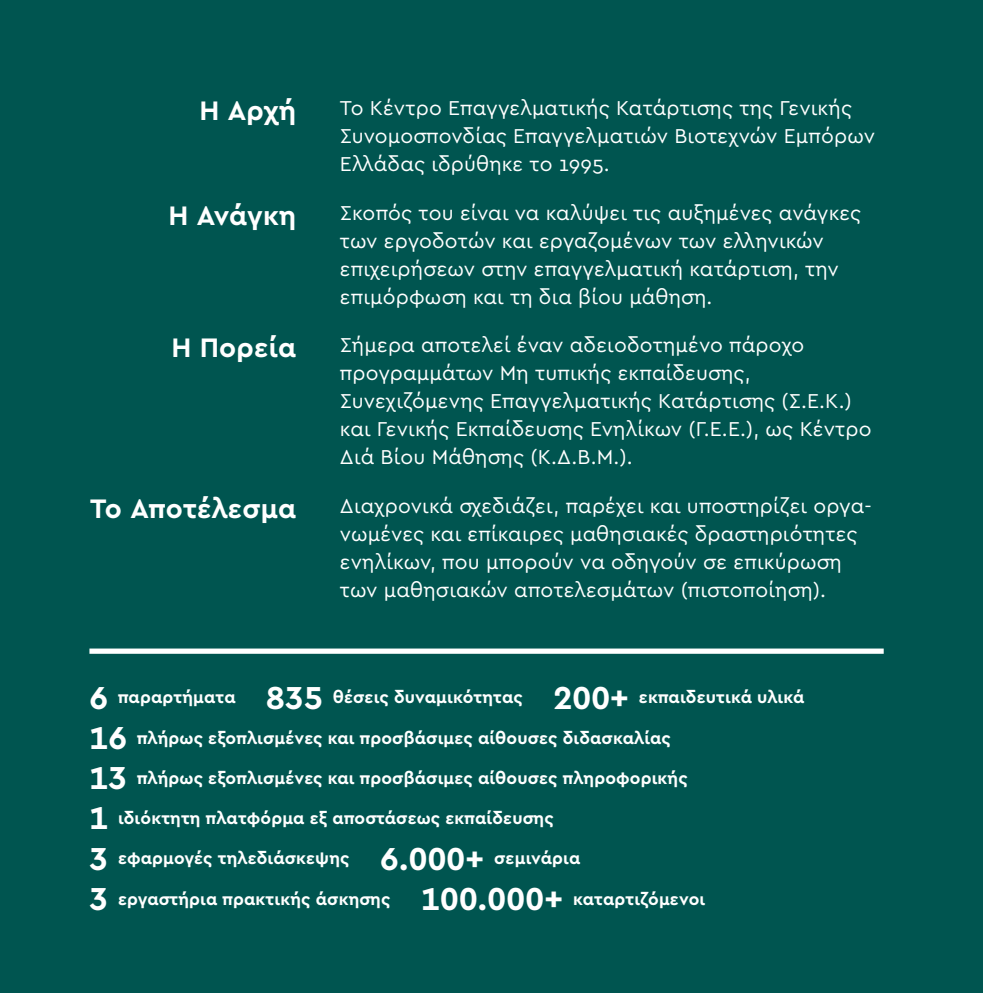
<style>
.page{position:relative;width:983px;height:993px;background:#fff}
.page>*{position:absolute;margin:0;border:0;box-sizing:border-box;transform-origin:0 0}
.t1{font:700 28px "Cera Pro";letter-spacing:.01em;color:#fff}
.t2{font:21px/28px "Cera Pro";letter-spacing:.01em;color:#fff}
.t3{font:700 17.5px "Cera Pro";letter-spacing:.01em;color:#fff}
.s1{font-size:33.25px}
</style>
<div class="page">
<div style="left:0;top:0;width:982px;height:992px;background:#005550"></div>
<div style="left:89px;top:648px;width:794px;height:5px;background:#fff"></div>
<h1 class="t1" style="left:199px;top:92px;width:98px">Η Αρχή</h1>
<p class="t2" style="left:340px;top:93px;width:536px">To Κέντρο Επαγγελματικής Κατάρτισης της Γενικής<br>Συνομοσπονδίας Επαγγελματιών Βιοτεχνών Εμπόρων<br>Ελλάδας ιδρύθηκε το 1995.</p>
<h1 class="t1" style="left:168px;top:197px;width:129px">Η Ανάγκη</h1>
<p class="t2" style="left:340px;top:197px;width:522px">Σκοπός του είναι να καλύψει τις αυξημένες ανάγκες των εργοδοτών και εργαζομένων των ελληνικών επιχειρήσεων στην επαγγελματική κατάρτιση, την επιμόρφωση και τη δια βίου μάθηση.</p>
<h1 class="t1" style="left:171px;top:329px;width:126px">Η Πορεία</h1>
<p class="t2" style="left:340px;top:330px;width:533px">Σήμερα αποτελεί έναν αδειοδοτημένο πάροχο προγραμμάτων Μη τυπικής εκπαίδευσης, Συνεχιζόμενης Επαγγελματικής Κατάρτισης (Σ.Ε.Κ.) και Γενικής Εκπαίδευσης Ενηλίκων (Γ.Ε.Ε.), ως Κέντρο Διά Βίου Μάθησης (Κ.Δ.Β.Μ.).</p>
<h1 class="t1" style="left:90px;top:489px;width:207px">Το Αποτέλεσμα</h1>
<p class="t2" style="left:340px;top:490px;width:533px">Διαχρονικά σχεδιάζει, παρέχει και υποστηρίζει οργα&shy;νωμένες και επίκαιρες μαθησιακές δραστηριότητες ενηλίκων, που μπορούν να οδηγούν σε επικύρωση των μαθησιακών αποτελεσμάτων (πιστοποίηση).</p>
<p class="t3" style="left:89px;top:685px;width:716px"><span class="s1">6</span> παραρτήματα <span class="s1">835</span> θέσεις δυναμικότητας <span class="s1">200+</span> εκπαιδευτικά υλικά</p>
<p class="t3" style="left:89px;top:725px;width:583px"><span class="s1">16</span> πλήρως εξοπλισμένες και προσβάσιμες αίθουσες διδασκαλίας</p>
<p class="t3" style="left:89px;top:766px;width:599px"><span class="s1">13</span> πλήρως εξοπλισμένες και προσβάσιμες αίθουσες πληροφορικής</p>
<p class="t3" style="left:89px;top:806px;width:466px"><span class="s1">1</span> ιδιόκτητη πλατφόρμα εξ αποστάσεως εκπαίδευσης</p>
<p class="t3" style="left:89px;top:846px;width:492px"><span class="s1">3</span> εφαρμογές τηλεδιάσκεψης <span class="s1">6.000+</span> σεμινάρια</p>
<p class="t3" style="left:89px;top:886px;width:617px"><span class="s1">3</span> εργαστήρια πρακτικής άσκησης <span class="s1">100.000+</span> καταρτιζόμενοι</p>
</div>
